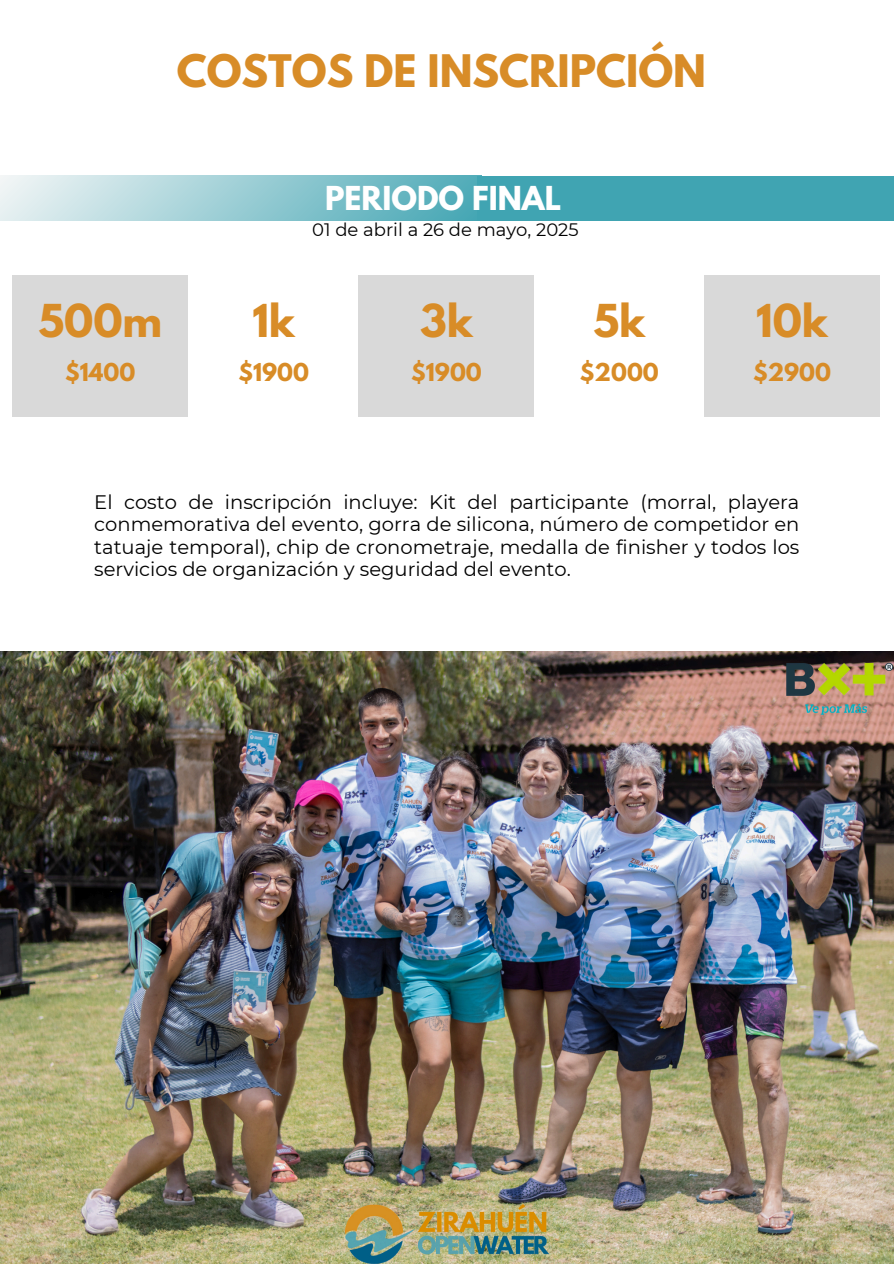
<style>
.page{position:relative;width:894px;height:1264px;background:#fff}
.page>*{position:absolute;margin:0;border:0;box-sizing:border-box;transform-origin:0 0}
.t1{font:700 40.2px "League Spartan";color:#d88c27}
.t2{font:700 39.75px "League Spartan";color:#d88c27}
.t3{font:700 29.25px "League Spartan";color:#fff}
.t4{font:700 21.9px "League Spartan";color:#d88c27}
.t5{font:19.5px/22.5px "Montserrat";color:#000;text-align:justify}
.t6{font:18px "Montserrat";color:#000}
</style>
<div class="page">
<div style="left:0;top:176px;width:481px;height:44px;background:linear-gradient(to right,#ecf3f4,#49a8b6)"></div>
<div style="left:477px;top:176px;width:416px;height:44px;background:#40a4b2"></div>
<div style="left:358px;top:276px;width:175px;height:141px;background:#d9d9d9"></div>
<div style="left:703px;top:276px;width:176px;height:141px;background:#d9d9d9"></div>
<div style="left:12px;top:276px;width:176px;height:141px;background:#d9d9d9"></div>
<img style="left:0;top:652px;width:893px;height:610px">
<h1 class="t2" style="left:177px;top:51px;width:530px">COSTOS DE INSCRIPCIÓN</h1>
<h2 class="t1" style="left:38px;top:301px;width:125px">500m</h2>
<h4 class="t4" style="left:65px;top:362px;width:71px">$1400</h4>
<h2 class="t3" style="left:325px;top:183px;width:238px">PERIODO FINAL</h2>
<h4 class="t6" style="left:312px;top:218px;width:268px">01 de abril a 26 de mayo, 2025</h4>
<h3 class="t1" style="left:252px;top:301px;width:44px">1k</h3>
<p class="t4" style="left:238px;top:362px;width:72px">$1900</p>
<h2 class="t1" style="left:420px;top:301px;width:54px">3k</h2>
<h4 class="t4" style="left:411px;top:362px;width:72px">$1900</h4>
<h2 class="t1" style="left:593px;top:301px;width:53px">5k</h2>
<h4 class="t4" style="left:579px;top:362px;width:80px">$2000</h4>
<h2 class="t1" style="left:756px;top:301px;width:73px">10k</h2>
<h4 class="t4" style="left:752px;top:362px;width:79px">$2900</h4>
<p class="t5" style="left:94px;top:490px;width:706px">El costo de inscripción incluye: Kit del participante (morral, playera conmemorativa del evento, gorra de silicona, número de competidor en tatuaje temporal), chip de cronometraje, medalla de finisher y todos los servicios de organización y seguridad del evento.</p>
</div>
